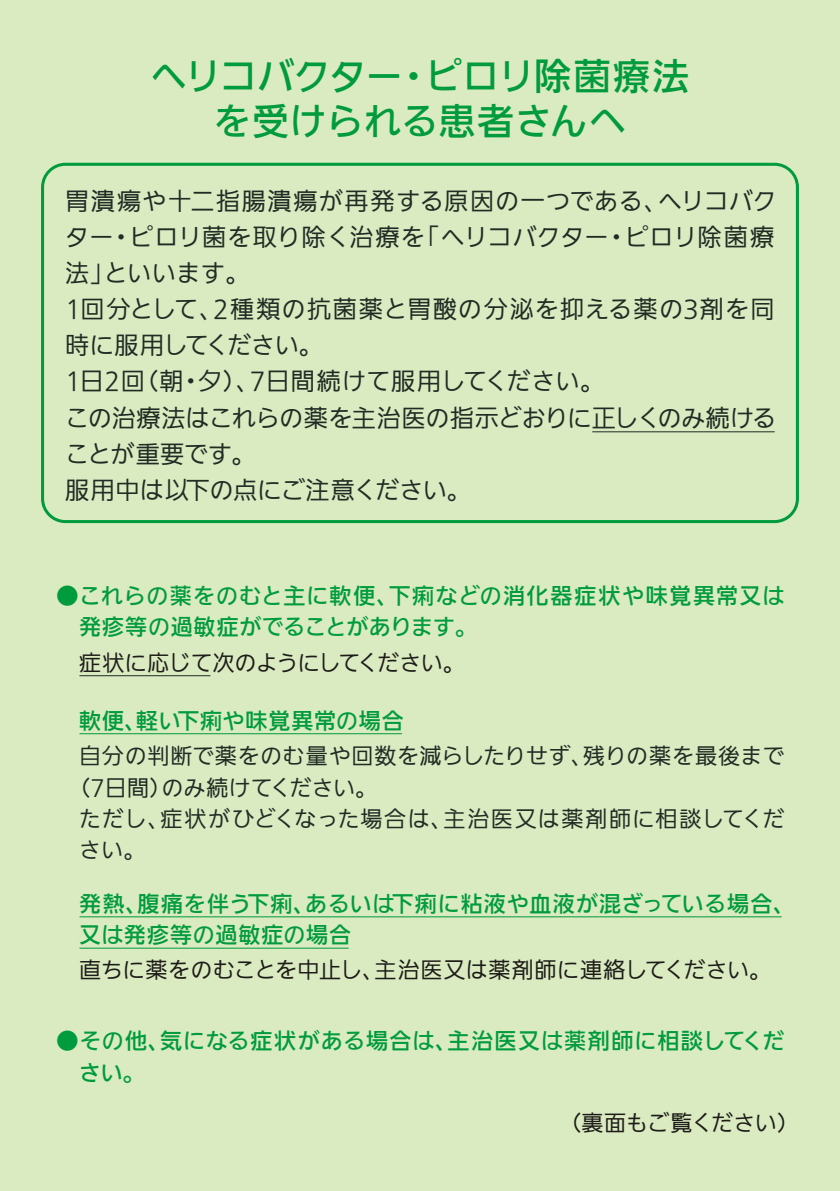
<style>
.page{position:relative;width:840px;height:1191px;background:#fff}
.page>*{position:absolute;margin:0;border:0;box-sizing:border-box;transform-origin:0 0}
.t1{font:500 36.8px/45.4px "Iwa UD Go Hon Pr 6";letter-spacing:.015em;color:#00a950;text-align:center}
.t2{font:100 24px/36.2px "Iwa UD Go Hon Pr 6";letter-spacing:.015em;color:#263030}
.t3{font:500 22px/31.2px "Iwa UD Go Hon Pr 6";letter-spacing:.04em;color:#00a950}
.t4{font:100 22px "Iwa UD Go Hon Pr 6";letter-spacing:.03em;color:#263030}
.t5{font:100 22px "Iwa UD Go Hon Pr 6";letter-spacing:.06em;color:#263030}
.t6{font:100 22px "Iwa UD Go Hon Pr 6";letter-spacing:.015em;color:#231f20}
.t7{font:100 22px "Iwa UD Go Hon Pr 6";letter-spacing:-.005em;color:#231f20}
.t8{font:100 22px "Iwa UD Go Hon Pr 6";color:#263030}
</style>
<div class="page">
<div style="left:0;top:0;width:839px;height:1191px;background:#daeac1"></div>
<h1 class="t1" style="left:150px;top:54px;width:540px">ヘリコバクター・ピロリ除菌療法を受けられる患者さんへ</h1>
<p class="t2" style="left:65px;top:183px;width:712px">胃潰瘍や十二指腸潰瘍が再発する原因の一つである、ヘリコバクター・ピロリ菌を取り除く治療を「ヘリコバクター・ピロリ除菌療法」といいます。<br>1回分として、2種類の抗菌薬と胃酸の分泌を抑える薬の3剤を同時に服用してください。<br>1日2回（朝・夕）、7日間続けて服用してください。<br>この治療法はこれらの薬を主治医の指示どおりに正しくのみ続けることが重要です。<br>服用中は以下の点にご注意ください。</p>
<p class="t3" style="left:79px;top:581px;width:706px;text-indent:-23px">●これらの薬をのむと主に軟便、下痢などの消化器症状や味覚異常又は発疹等の過敏症がでることがあります。</p>
<p class="t7" style="left:79px;top:650px;width:387px">症状に応じて次のようにしてください。</p>
<p class="t3" style="left:79px;top:705px;width:326px">軟便、軽い下痢や味覚異常の場合</p>
<p class="t4" style="left:79px;top:744px;width:706px">自分の判断で薬をのむ量や回数を減らしたりせず、残りの薬を最後まで</p>
<p class="t8" style="left:68px;top:775px;width:311px">（7日間）のみ続けてください。</p>
<p class="t5" style="left:79px;top:806px;width:706px">ただし、症状がひどくなった場合は、主治医又は薬剤師に相談してくだ</p>
<p class="t4" style="left:79px;top:837px;width:69px">さい。</p>
<p class="t3" style="left:79px;top:888px;width:717px">発熱、腹痛を伴う下痢、あるいは下痢に粘液や血液が混ざっている場合、又は発疹等の過敏症の場合</p>
<p class="t6" style="left:79px;top:958px;width:693px">直ちに薬をのむことを中止し、主治医又は薬剤師に連絡してください。</p>
<p class="t3" style="left:79px;top:1026px;width:706px;text-indent:-23px">●その他、気になる症状がある場合は、主治医又は薬剤師に相談してください。</p>
<p class="t7" style="left:558px;top:1110px;width:242px">（裏面もご覧ください）</p>
</div>
